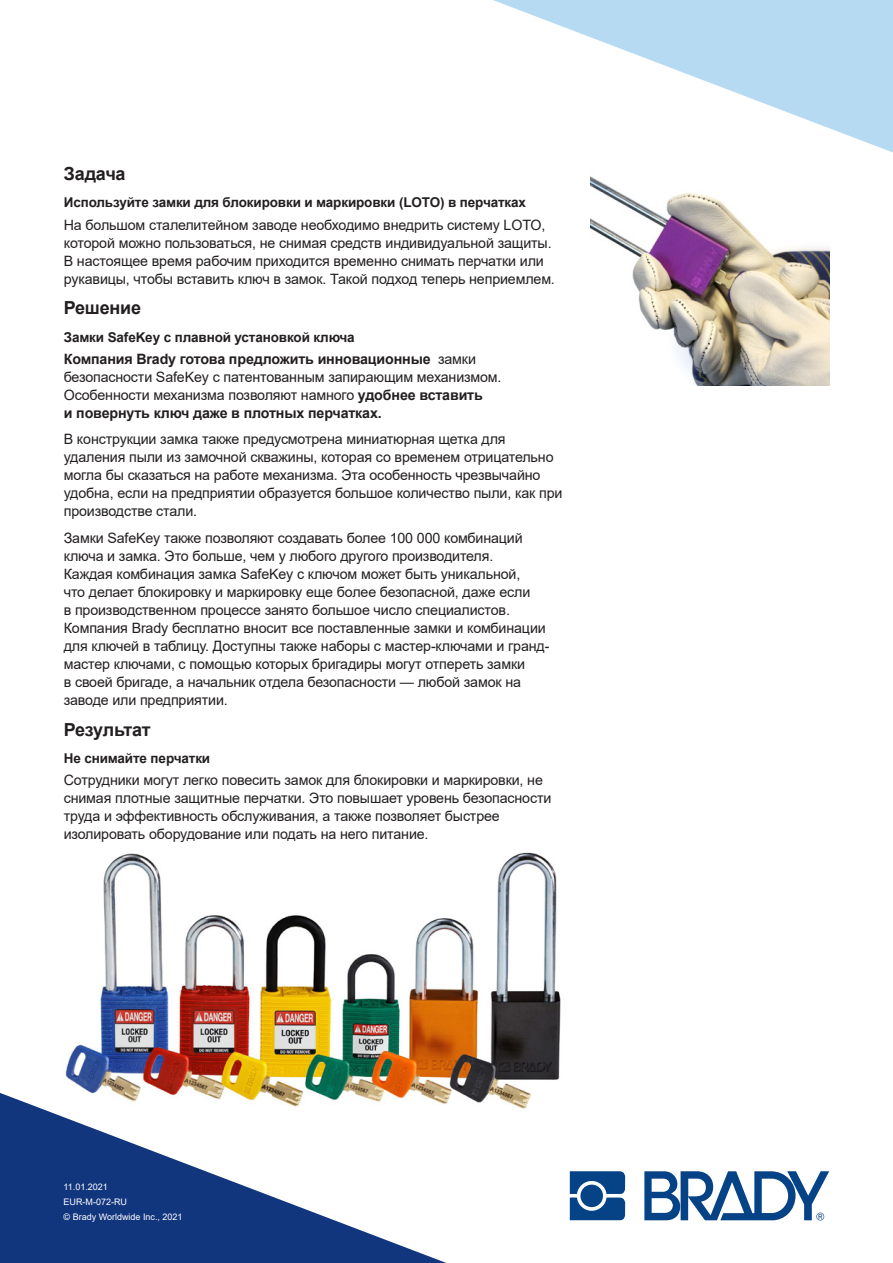
<style>
.page{position:relative;width:893px;height:1263px;background:#fff}
.page>*{position:absolute;margin:0;border:0;box-sizing:border-box;transform-origin:0 0}
.t1{font:700 18px "Arial";letter-spacing:-.01em;color:#231f20}
.t2{font:14.25px/18px "Arial";letter-spacing:-.01em;color:#231f20}
.subtitle{font:700 13.5px "Arial";letter-spacing:-.01em;color:#231f20}
.t3{font:9px/15px "Arial";color:#fff}
.s1{font-weight:700}
</style>
<div class="page">
<svg style="left:493px;top:0;width:400px;height:153px"></svg>
<svg style="left:0;top:1093px;width:446px;height:170px;fill:#11367e"></svg>
<svg style="left:570px;top:1171px;width:55px;height:49px;background:#30639b"></svg>
<div style="left:580px;top:1184px;width:23px;height:23px;background:#054286;border-radius:50%"></div>
<svg style="left:644px;top:1171px;width:185px;height:49px"></svg>
<img style="left:64px;top:852px;width:497px;height:263px">
<img style="left:590px;top:176px;width:239px;height:209px">
<p class="t1" style="left:64px;top:161px;width:63px">Задача</p>
<p class="subtitle" style="left:64px;top:193px;width:464px">Используйте замки для блокировки и маркировки (LOTO) в перчатках</p>
<p class="t2" style="left:64px;top:215px;width:493px">На большом сталелитейном заводе необходимо внедрить систему LOTO, которой можно пользоваться, не снимая средств индивидуальной защиты.<br>В настоящее время рабочим приходится временно снимать перчатки или рукавицы, чтобы вставить ключ в замок. Такой подход теперь неприемлем.</p>
<p class="t1" style="left:64px;top:295px;width:79px">Решение</p>
<p class="subtitle" style="left:64px;top:327px;width:293px">Замки SafeKey с плавной установкой ключа</p>
<p class="t2" style="left:64px;top:350px;width:439px"><span class="s1">Компания Brady готова предложить инновационные</span> замки безопасности SafeKey с патентованным запирающим механизмом.<br>Особенности механизма позволяют намного <span class="s1">удобнее вставить<br>и повернуть ключ даже в плотных перчатках.</span></p>
<p class="t2" style="left:64px;top:430px;width:500px">В конструкции замка также предусмотрена миниатюрная щетка для удаления пыли из замочной скважины, которая со временем отрицательно могла бы сказаться на работе механизма. Эта особенность чрезвычайно удобна, если на предприятии образуется большое количество пыли, как при производстве стали.</p>
<p class="t2" style="left:64px;top:529px;width:487px">Замки SafeKey также позволяют создавать более 100 000 комбинаций ключа и замка. Это больше, чем у любого другого производителя.<br>Каждая комбинация замка SafeKey с ключом может быть уникальной,<br>что делает блокировку и маркировку еще более безопасной, даже если<br>в производственном процессе занято большое число специалистов.<br>Компания Brady бесплатно вносит все поставленные замки и комбинации для ключей в таблицу. Доступны также наборы с мастер-ключами и гранд&shy;мастер ключами, с помощью которых бригадиры могут отпереть замки<br>в своей бригаде, а начальник отдела безопасности — любой замок на заводе или предприятии.</p>
<p class="t1" style="left:64px;top:717px;width:88px">Результат</p>
<p class="subtitle" style="left:64px;top:749px;width:148px">Не снимайте перчатки</p>
<p class="t2" style="left:64px;top:771px;width:489px">Сотрудники могут легко повесить замок для блокировки и маркировки, не снимая плотные защитные перчатки. Это повышает уровень безопасности труда и эффективность обслуживания, а также позволяет быстрее изолировать оборудование или подать на него питание.</p>
<p class="t3" style="left:64px;top:1179px;width:46px">11.01.2021</p>
<p class="t3" style="left:64px;top:1194px;width:121px">EUR-M-072-RU<br>© Brady Worldwide Inc., 2021</p>
</div>
